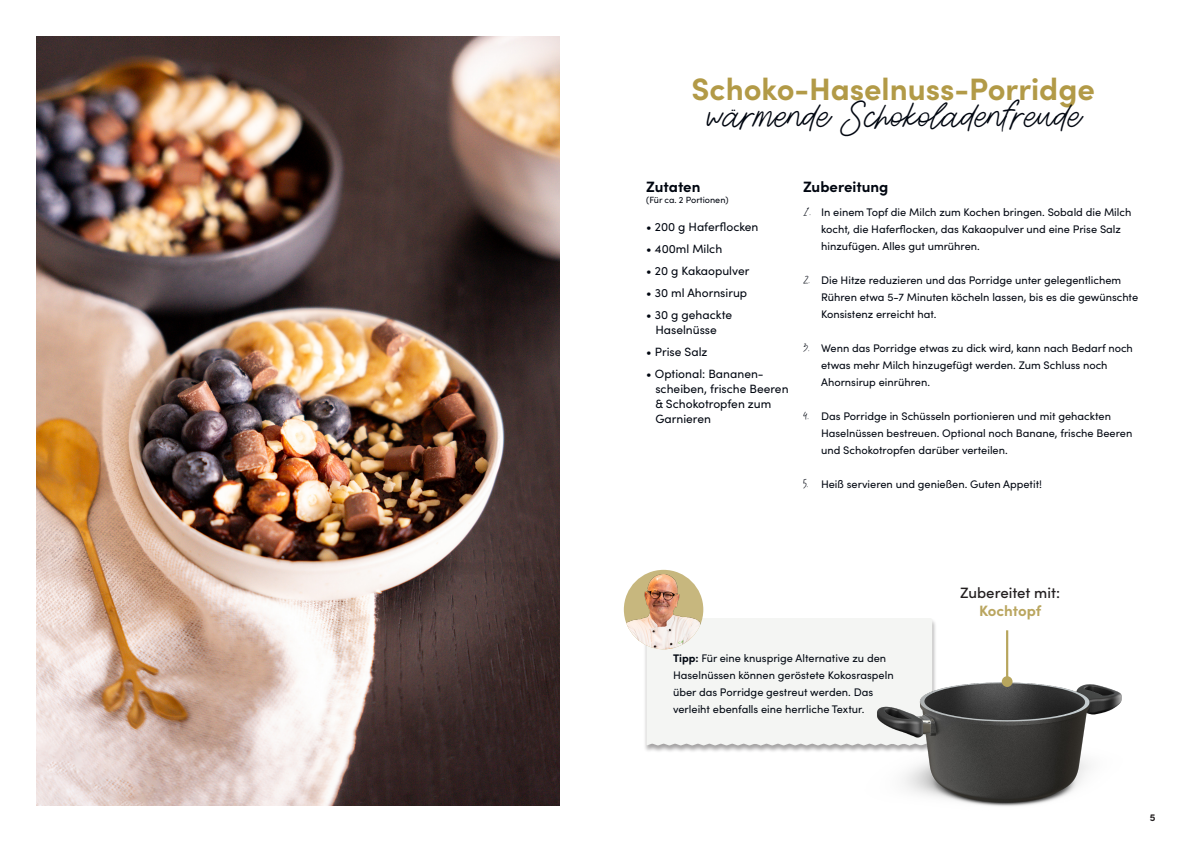
<style>
.page{position:relative;width:1191px;height:842px;background:#fff}
.page>*{position:absolute;margin:0;border:0;box-sizing:border-box;transform-origin:0 0}
.t1{font:700 31px "Sofia Pro";color:#b29a47}
.t2{font:31px "Aesthetik Script";color:#000610}
.t3{font:700 15px "Sofia Pro";color:#000610}
.t4{font:500 15px "Sofia Pro";color:#231f20}
.t5{font:700 15px "Sofia Pro";letter-spacing:-.005em;color:#baa660}
.t6{font:12px "Sofia Pro";color:#000610}
.t7{font:11px/17px "Sofia Pro";color:#000610}
.t8{font:700 10px "Sofia Pro";color:#231f20}
.t9{font:9px "Sofia Pro";color:#000610}
.s1{font-family:"Aesthetik Script"}
.s2{font-weight:700}
</style>
<div class="page">
<img style="left:36px;top:36px;width:523px;height:770px">
<div style="left:643px;top:618px;width:294px;height:135px;background:#231f20;opacity:.41"></div>
<div style="left:646px;top:618px;width:286px;height:128px;background:#f4f5f3"></div>
<img style="left:624px;top:574px;width:79px;height:75px">
<img style="left:858px;top:677px;width:264px;height:129px">
<hr style="left:1006px;top:630px;width:2px;height:52px;background:#b7a55d">
<div style="left:1001px;top:676px;width:11px;height:11px;background:#b7a55d;border-radius:50%"></div>
<p class="t1" style="left:691px;top:66px;width:405px">Schoko-Haselnuss-Porridge</p>
<p class="t2" style="left:706px;top:99px;width:376px">wärmende Schokoladenfreude</p>
<p class="t3" style="left:646px;top:175px;width:56px">Zutaten</p>
<p class="t9" style="left:646px;top:193px;width:84px">(Für ca. 2 Portionen)</p>
<p class="t6" style="left:646px;top:218px;width:114px">• 200 g Haferflocken</p>
<p class="t6" style="left:646px;top:240px;width:77px">• 400ml Milch</p>
<p class="t6" style="left:646px;top:262px;width:105px">• 20 g Kakaopulver</p>
<p class="t6" style="left:646px;top:284px;width:102px">• 30 ml Ahornsirup</p>
<p class="t6" style="left:646px;top:306px;width:87px">• 30 g gehackte</p>
<p class="t6" style="left:655px;top:321px;width:63px">Haselnüsse</p>
<p class="t6" style="left:646px;top:343px;width:63px">• Prise Salz</p>
<p class="t6" style="left:646px;top:365px;width:119px">• Optional: Bananen-</p>
<p class="t6" style="left:655px;top:380px;width:135px">scheiben, frische Beeren</p>
<p class="t6" style="left:655px;top:395px;width:117px">&amp; Schokotropfen zum</p>
<p class="t6" style="left:655px;top:410px;width:57px">Garnieren</p>
<p class="t3" style="left:803px;top:175px;width:87px">Zubereitung</p>
<p class="t7" style="left:821px;top:203px;width:312px;text-indent:-18px"><span class="s1">1.</span> In einem Topf die Milch zum Kochen bringen. Sobald die Milch kocht, die Haferflocken, das Kakaopulver und eine Prise Salz hinzufügen. Alles gut umrühren.</p>
<p class="t7" style="left:821px;top:271px;width:318px;text-indent:-18px"><span class="s1">2.</span> Die Hitze reduzieren und das Porridge unter gelegentlichem<br>Rühren etwa 5-7 Minuten köcheln lassen, bis es die gewünschte<br>Konsistenz erreicht hat.</p>
<p class="t7" style="left:803px;top:339px;width:331px"><span class="s1">3.</span> Wenn das Porridge etwas zu dick wird, kann nach Bedarf noch</p>
<p class="t7" style="left:821px;top:356px;width:288px">etwas mehr Milch hinzugefügt werden. Zum Schluss noch<br>Ahornsirup einrühren.</p>
<p class="t7" style="left:803px;top:407px;width:309px"><span class="s1">4.</span> Das Porridge in Schüsseln portionieren und mit gehackten</p>
<p class="t7" style="left:821px;top:424px;width:313px">Haselnüssen bestreuen. Optional noch Banane, frische Beeren und Schokotropfen darüber verteilen.</p>
<p class="t7" style="left:803px;top:475px;width:240px"><span class="s1">5.</span> Heiß servieren und genießen. Guten Appetit!</p>
<p class="t4" style="left:960px;top:582px;width:101px">Zubereitet mit:</p>
<p class="t5" style="left:979px;top:599px;width:64px">Kochtopf</p>
<p class="t7" style="left:673px;top:649px;width:222px"><span class="s2">Tipp:</span> Für eine knusprige Alternative zu den<br>Haselnüssen können geröstete Kokosraspeln über das Porridge gestreut werden. Das</p>
<p class="t7" style="left:673px;top:700px;width:193px">verleiht ebenfalls eine herrliche Textur.</p>
<p class="t8" style="left:1149px;top:810px;width:7px">5</p>
</div>
